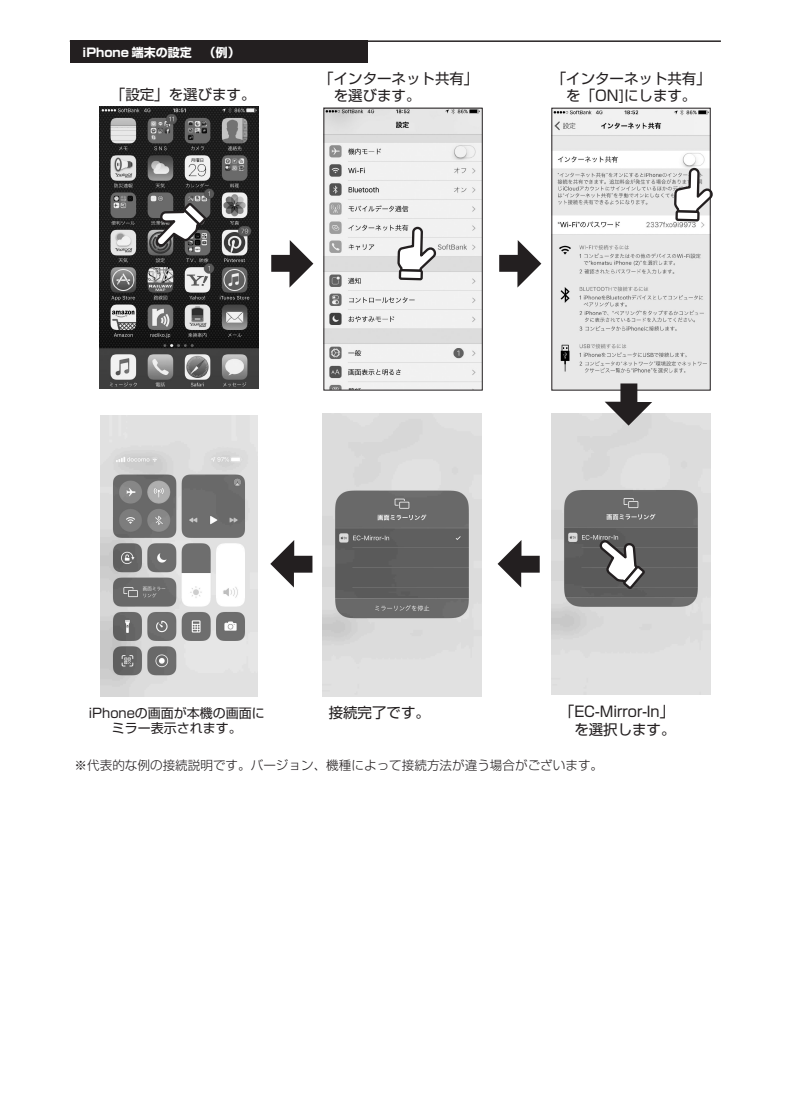
<style>
.page{position:relative;width:800px;height:1119px;background:#fff}
.page>*{position:absolute;margin:0;border:0;box-sizing:border-box;transform-origin:0 0}
.t1{font:14.4px/17.4px "Shin Go Pro";color:#231f20}
.t2{font:13.05px/15.6px "Shin Go Pro";color:#231f20;text-align:center}
.t3{font:300 12.6px "Shin Go Pro";color:#231f20}
.t4{font:700 12px "Shin Go Pro";color:#fff}
</style>
<div class="page">
<img style="left:551px;top:413px;width:159px;height:281px">
<img style="left:100px;top:416px;width:157px;height:280px">
<div style="left:70px;top:41px;width:297px;height:22px;background:#231f20"></div>
<img style="left:325px;top:110px;width:155px;height:278px">
<img style="left:553px;top:110px;width:155px;height:278px">
<img style="left:99px;top:107px;width:159px;height:282px">
<svg style="left:396px;top:107px;width:44px;height:307px"></svg>
<svg style="left:672px;top:167px;width:41px;height:224px"></svg>
<svg style="left:153px;top:201px;width:55px;height:48px"></svg>
<hr style="left:70px;top:40px;width:650px;height:2px;background:#231f20">
<svg style="left:604px;top:383px;width:48px;height:42px"></svg>
<svg style="left:499px;top:240px;width:42px;height:47px"></svg>
<svg style="left:497px;top:540px;width:42px;height:47px"></svg>
<svg style="left:270px;top:540px;width:42px;height:47px"></svg>
<svg style="left:271px;top:240px;width:42px;height:47px"></svg>
<svg style="left:597px;top:537px;width:50px;height:54px"></svg>
<img style="left:322px;top:414px;width:159px;height:282px">
<p class="t4" style="left:83px;top:43px;width:159px">iPhone 端末の設定　（例）</p>
<p class="t1" style="left:111px;top:84px;width:146px">「設定」を選びます。</p>
<p class="t1" style="left:319px;top:68px;width:160px">「インターネット共有」　を選びます。</p>
<p class="t1" style="left:551px;top:68px;width:160px">「インターネット共有」　を「ON]にします。</p>
<p class="t1" style="left:328px;top:702px;width:103px">接続完了です。</p>
<p class="t1" style="left:559px;top:701px;width:117px">「EC-Mirror-In」　を選択します。</p>
<p class="t2" style="left:89px;top:703px;width:177px">iPhoneの画面が本機の画面にミラー表示されます。</p>
<p class="t3" style="left:75px;top:754px;width:530px">※代表的な例の接続説明です。バージョン、機種によって接続方法が違う場合がございます。</p>
</div>
